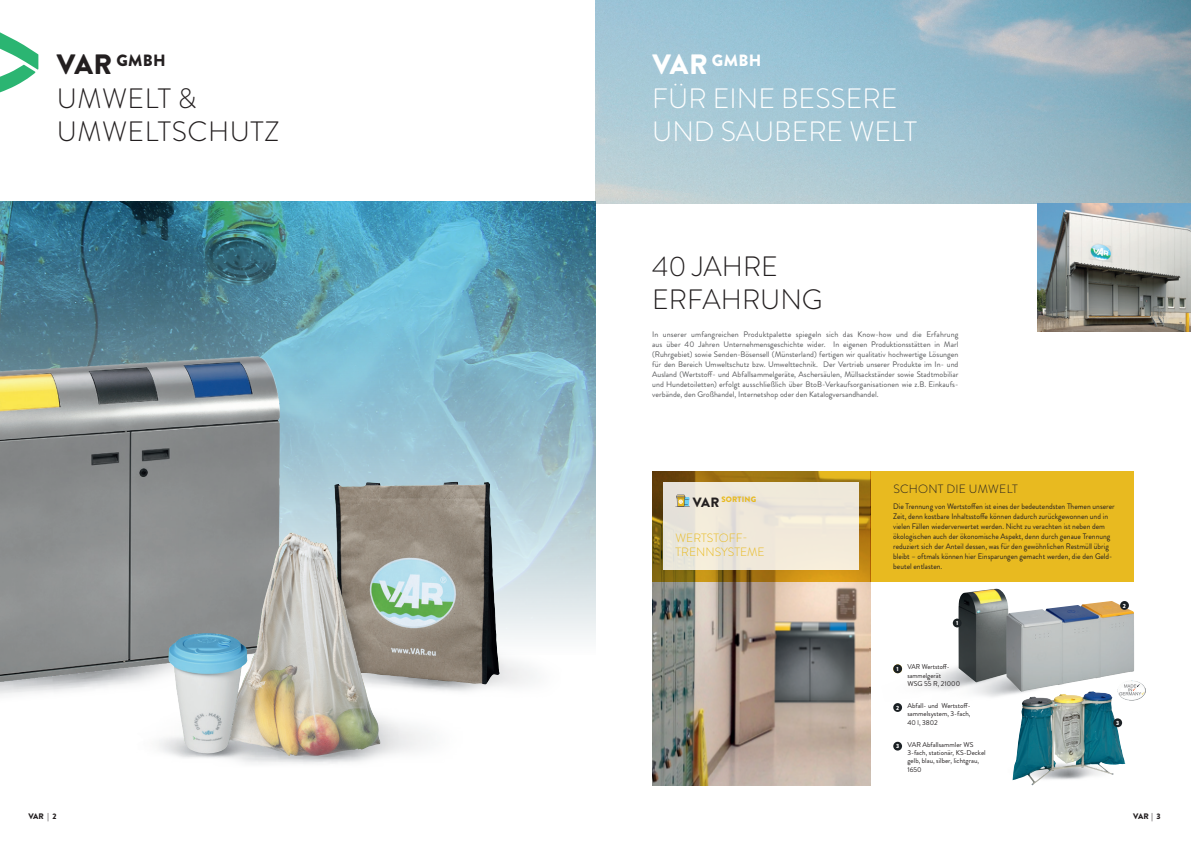
<style>
.page{position:relative;width:1191px;height:842px;background:#fff}
.page>*{position:absolute;margin:0;border:0;box-sizing:border-box;transform-origin:0 0}
.t1{font:300 28px/33.6px "Brandon Grotesque";color:#fff}
.t2{font:300 28px/33.6px "Brandon Grotesque";letter-spacing:.02em;color:#231f20}
.t3{font:300 28px/33.6px "Brandon Grotesque";color:#231f20}
.t4{font:900 16.3px "Brandon Grotesque";color:#231f20}
.t5{font:900 16.3px "Brandon Grotesque";color:#fff}
.t6{font:300 12px/14.4px "Brandon Grotesque";color:#e8ba20}
.t7{font:300 12px "Brandon Grotesque";letter-spacing:.02em;color:#231f20}
.t8{font:8px/10px "Brandon Grotesque";color:#57585a;text-align:justify}
.t9{font:8px/10px "Brandon Grotesque";color:#231f20;scale:.95 1}
.t10{font:900 8px "Brandon Grotesque";letter-spacing:-.03em;color:#231f20}
.t11{font:900 7.8px "Brandon Grotesque";letter-spacing:.02em;color:#e8ba20}
.t12{font:7px/8.4px "Brandon Grotesque";color:#231f20;text-align:justify}
.t13{font:7px/8.4px "Brandon Grotesque";color:#231f20;scale:.95 1}
.t14{font:900 6px "Brandon Grotesque";color:#fff}
.s1{font-size:28px}
.s2{font-size:13.4px;color:#231f20}
</style>
<div class="page">
<img style="left:652px;top:582px;width:218px;height:203px">
<img style="left:595px;top:0;width:596px;height:203px">
<svg style="left:652px;top:471px;width:218px;height:111px;background:#9f7412"></svg>
<div style="left:870px;top:471px;width:264px;height:111px;background:#e8ba20"></div>
<img style="left:1037px;top:203px;width:154px;height:128px">
<img style="left:0;top:201px;width:595px;height:438px">
<img style="left:0;top:356px;width:280px;height:329px">
<img style="left:443px;top:606px;width:121px;height:86px">
<img style="left:114px;top:482px;width:329px;height:282px">
<svg style="left:893px;top:708px;width:9px;height:4px"></svg>
<svg style="left:893px;top:742px;width:9px;height:9px"></svg>
<img style="left:893px;top:664px;width:119px;height:44px">
<img style="left:958px;top:589px;width:49px;height:93px">
<svg style="left:952px;top:619px;width:9px;height:8px"></svg>
<img style="left:1006px;top:601px;width:128px;height:91px">
<svg style="left:1120px;top:601px;width:9px;height:9px"></svg>
<img style="left:1012px;top:691px;width:113px;height:95px">
<svg style="left:1113px;top:718px;width:9px;height:9px"></svg>
<img style="left:1117px;top:680px;width:28px;height:20px">
<svg style="left:0;top:32px;width:38px;height:61px"></svg>
<div style="left:663px;top:482px;width:196px;height:88px;background:#f0e8da"></div>
<svg style="left:675px;top:495px;width:15px;height:12px"></svg>
<h2 class="t4" style="left:57px;top:49px;width:110px"><span class="s1">VAR</span> GMBH</h2>
<h1 class="t2" style="left:57px;top:81px;width:224px">UMWELT &amp;<br>UMWELTSCHUTZ</h1>
<h2 class="t5" style="left:652px;top:49px;width:110px"><span class="s1">VAR</span> GMBH</h2>
<h1 class="t1" style="left:652px;top:81px;width:266px">FÜR EINE BESSERE<br>UND SAUBERE WELT</h1>
<h1 class="t3" style="left:652px;top:249px;width:172px">40 JAHRE<br>ERFAHRUNG</h1>
<p class="t8" style="left:652px;top:329px;width:308px">In unserer umfangreichen Produktpalette spiegeln sich das Know-how und die Erfahrung aus über 40 Jahren Unternehmensgeschichte wider. In eigenen Produktionsstätten in Marl (Ruhrgebiet) sowie Senden-Bösensell (Münsterland) fertigen wir qualitativ hochwertige Lösungen für den Bereich Umweltschutz bzw. Umwelttechnik. Der Vertrieb unserer Produkte im In- und Ausland (Wertstoff- und Abfallsammelgeräte, Aschersäulen, Müllsackständer sowie Stadtmobiliar und Hundetoiletten) erfolgt ausschließlich über BtoB-Verkaufsorganisationen wie z.B. Einkaufs&shy;verbände, den Großhandel, Internetshop oder den Katalogversandhandel.</p>
<p class="t11" style="left:693px;top:494px;width:65px"><span class="s2">VAR</span> SORTING</p>
<h3 class="t6" style="left:675px;top:531px;width:91px">WERTSTOFF-<br>TRENNSYSTEME</h3>
<h3 class="t7" style="left:893px;top:481px;width:126px">SCHONT DIE UMWELT</h3>
<p class="t9" style="left:893px;top:501px;width:235px">Die Trennung von Wertstoffen ist eines der bedeutendsten Themen unserer Zeit, denn kostbare Inhaltsstoffe können dadurch zurückgewonnen und in vielen Fällen wiederverwertet werden. Nicht zu verachten ist neben dem ökologischen auch der ökonomische Aspekt, denn durch genaue Trennung reduziert sich der Anteil dessen, was für den gewöhnlichen Restmüll übrig bleibt – oftmals können hier Einsparungen gemacht werden, die den Geld&shy;beutel entlasten.</p>
<p class="t14" style="left:956px;top:619px;width:4px">1</p>
<p class="t14" style="left:1123px;top:601px;width:5px">2</p>
<p class="t14" style="left:896px;top:665px;width:4px">1</p>
<p class="t14" style="left:896px;top:703px;width:5px">2</p>
<p class="t14" style="left:896px;top:742px;width:5px">3</p>
<p class="t13" style="left:907px;top:663px;width:57px">VAR Wertstoff&shy;sammelgerät<br>WSG 55 R, 21000</p>
<p class="t12" style="left:907px;top:701px;width:65px">Abfall- und Wertstoff&shy;sammelsystem, 3-fach, 40 l, 3802</p>
<p class="t12" style="left:907px;top:740px;width:80px;text-align:left">VAR Abfallsammler WS<br>3-fach, stationär, KS-Deckel gelb, blau, silber, lichtgrau,<br>1650</p>
<p class="t14" style="left:1116px;top:718px;width:5px">3</p>
<p class="t10" style="left:28px;top:811px;width:30px">VAR | 2</p>
<p class="t10" style="left:1133px;top:811px;width:29px">VAR | 3</p>
</div>
